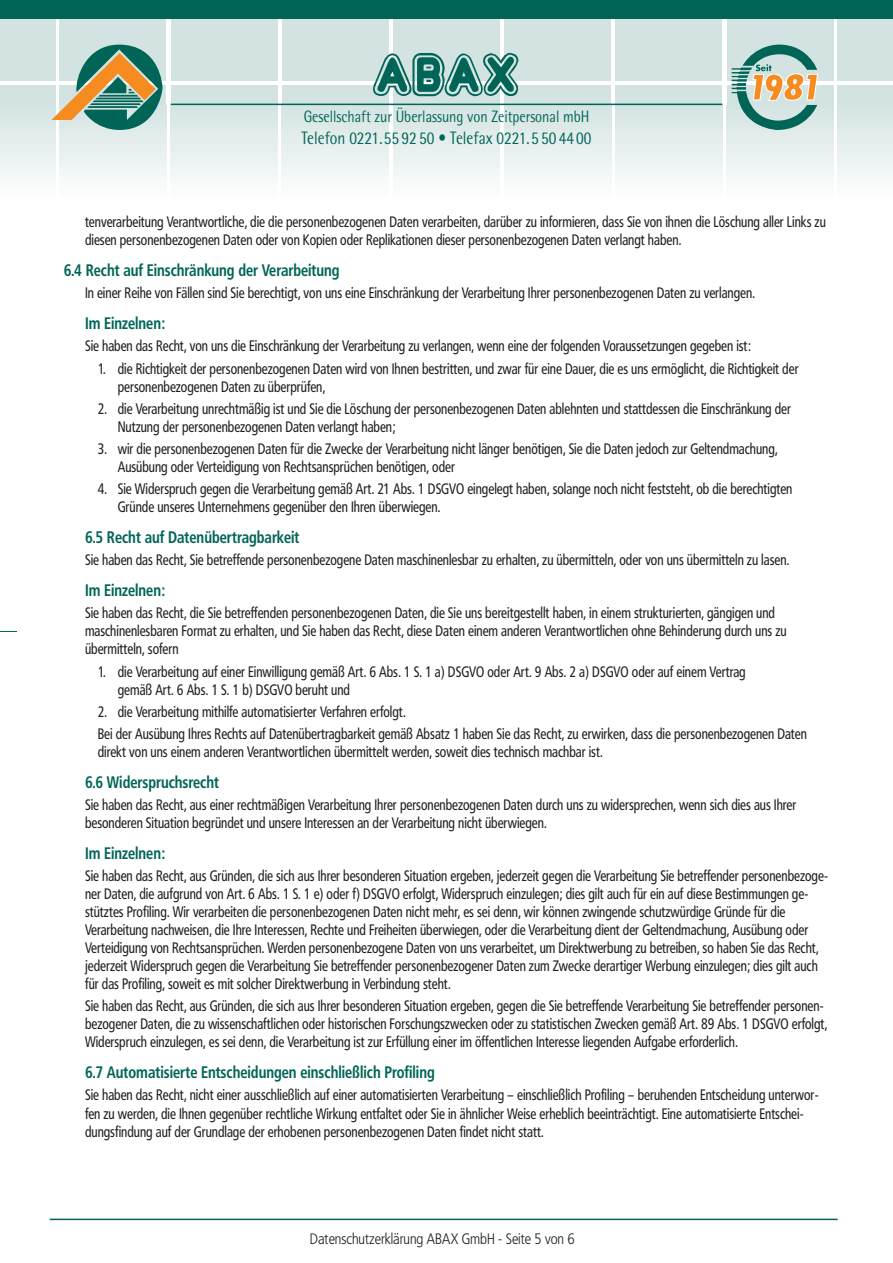
<style>
.page{position:relative;width:893px;height:1263px;background:#fff}
.page>*{position:absolute;margin:0;border:0;box-sizing:border-box;transform-origin:0 0}
.t1{font:18px "Rotis Semi Sans";color:#006557;scale:.85 1}
.t2{font:700 16.5px "Frutiger Condensed BQ";color:#006557;scale:.9 1}
.t3{font:16.5px "Rotis Semi Sans";color:#006557;scale:.85 1}
.t4{font:15px/18px "Frutiger Condensed BQ";color:#231f20;scale:.9 1}
.t5{font:300 15px "Frutiger Condensed BQ";color:#231f20}
</style>
<div class="page">
<div style="left:0;top:19px;width:55px;height:62px;background:#d2e3e1"></div>
<div style="left:838px;top:19px;width:55px;height:62px;background:#d2e3e1"></div>
<div style="left:60px;top:19px;width:106px;height:62px;background:#d2e3e1"></div>
<div style="left:171px;top:19px;width:107px;height:62px;background:#d2e3e1"></div>
<div style="left:282px;top:19px;width:107px;height:62px;background:#d2e3e1"></div>
<div style="left:393px;top:19px;width:107px;height:62px;background:#d2e3e1"></div>
<div style="left:504px;top:19px;width:107px;height:62px;background:#d2e3e1"></div>
<div style="left:615px;top:19px;width:107px;height:62px;background:#d2e3e1"></div>
<div style="left:726px;top:19px;width:107px;height:62px;background:#d2e3e1"></div>
<div style="left:0;top:85px;width:55px;height:111px;background:#d2e3e1"></div>
<div style="left:838px;top:85px;width:55px;height:111px;background:#d2e3e1"></div>
<div style="left:171px;top:85px;width:107px;height:111px;background:#d2e3e1"></div>
<div style="left:282px;top:85px;width:107px;height:111px;background:#d2e3e1"></div>
<div style="left:393px;top:85px;width:107px;height:111px;background:#d2e3e1"></div>
<div style="left:504px;top:85px;width:107px;height:111px;background:#d2e3e1"></div>
<div style="left:615px;top:85px;width:107px;height:111px;background:#d2e3e1"></div>
<div style="left:726px;top:85px;width:107px;height:111px;background:#d2e3e1"></div>
<img style="left:55px;top:105px;width:783px;height:74px">
<img style="left:0;top:123px;width:55px;height:73px">
<img style="left:838px;top:123px;width:55px;height:73px">
<img style="left:60px;top:105px;width:106px;height:74px">
<img style="left:171px;top:105px;width:107px;height:91px">
<img style="left:282px;top:105px;width:107px;height:91px">
<img style="left:393px;top:105px;width:107px;height:91px">
<img style="left:504px;top:105px;width:107px;height:91px">
<img style="left:615px;top:105px;width:107px;height:91px">
<img style="left:726px;top:105px;width:107px;height:91px">
<img style="left:732px;top:44px;width:86px;height:86px">
<hr style="left:171px;top:104px;width:551px;height:1px;background:#006557">
<img style="left:51px;top:53px;width:25px;height:67px">
<img style="left:76px;top:45px;width:87px;height:85px">
<img style="left:753px;top:74px;width:64px;height:26px">
<img style="left:373px;top:53px;width:146px;height:44px">
<svg style="left:0;top:631px;width:17px;height:1px"></svg>
<div style="left:0;top:0;width:893px;height:19px;background:#006557"></div>
<hr style="left:50px;top:1218px;width:788px;height:2px;background:#006557">
<p class="t3" style="left:304px;top:111px;width:337px">Gesellschaft zur Überlassung von Zeitpersonal mbH</p>
<p class="t1" style="left:301px;top:131px;width:343px">Telefon 0221.55 92 50 • Telefax 0221.5 50 44 00</p>
<p class="t4" style="left:85px;top:213px;width:825px">tenverarbeitung Verantwortliche, die die personenbezogenen Daten verarbeiten, darüber zu informieren, dass Sie von ihnen die Löschung aller Links zu diesen personenbezogenen Daten oder von Kopien oder Replikationen dieser personenbezogenen Daten verlangt haben.</p>
<p class="t2" style="left:64px;top:261px;width:308px">6.4 Recht auf Einschränkung der Verarbeitung</p>
<p class="t4" style="left:85px;top:284px;width:746px">In einer Reihe von Fällen sind Sie berechtigt, von uns eine Einschränkung der Verarbeitung Ihrer personenbezogenen Daten zu verlangen.</p>
<p class="t2" style="left:85px;top:314px;width:90px">Im Einzelnen:</p>
<p class="t4" style="left:85px;top:337px;width:741px">Sie haben das Recht, von uns die Einschränkung der Verarbeitung zu verlangen, wenn eine der folgenden Voraussetzungen gegeben ist:</p>
<p class="t4" style="left:118px;top:359px;width:758px;text-indent:-20px">1. die Richtigkeit der personenbezogenen Daten wird von Ihnen bestritten, und zwar für eine Dauer, die es uns ermöglicht, die Richtigkeit der personenbezogenen Daten zu überprüfen,</p>
<p class="t4" style="left:118px;top:400px;width:749px;text-indent:-20px">2. die Verarbeitung unrechtmäßig ist und Sie die Löschung der personenbezogenen Daten ablehnten und stattdessen die Einschränkung der<br>Nutzung der personenbezogenen Daten verlangt haben;</p>
<p class="t4" style="left:118px;top:440px;width:735px;text-indent:-20px">3. wir die personenbezogenen Daten für die Zwecke der Verarbeitung nicht länger benötigen, Sie die Daten jedoch zur Geltendmachung,<br>Ausübung oder Verteidigung von Rechtsansprüchen benötigen, oder</p>
<p class="t4" style="left:118px;top:480px;width:751px;text-indent:-20px">4. Sie Widerspruch gegen die Verarbeitung gemäß Art. 21 Abs. 1 DSGVO eingelegt haben, solange noch nicht feststeht, ob die berechtigten<br>Gründe unseres Unternehmens gegenüber den Ihren überwiegen.</p>
<p class="t2" style="left:85px;top:528px;width:240px">6.5 Recht auf Datenübertragbarkeit</p>
<p class="t4" style="left:85px;top:551px;width:784px">Sie haben das Recht, Sie betreffende personenbezogene Daten maschinenlesbar zu erhalten, zu übermitteln, oder von uns übermitteln zu lasen.</p>
<p class="t2" style="left:85px;top:581px;width:90px">Im Einzelnen:</p>
<p class="t4" style="left:85px;top:604px;width:781px">Sie haben das Recht, die Sie betreffenden personenbezogenen Daten, die Sie uns bereitgestellt haben, in einem strukturierten, gängigen und maschinenlesbaren Format zu erhalten, und Sie haben das Recht, diese Daten einem anderen Verantwortlichen ohne Behinderung durch uns zu übermitteln, sofern</p>
<p class="t4" style="left:118px;top:662px;width:699px;text-indent:-20px">1. die Verarbeitung auf einer Einwilligung gemäß Art. 6 Abs. 1 S. 1 a) DSGVO oder Art. 9 Abs. 2 a) DSGVO oder auf einem Vertrag gemäß Art. 6 Abs. 1 S. 1 b) DSGVO beruht und</p>
<p class="t4" style="left:98px;top:700px;width:789px;line-height:22.2px">2. die Verarbeitung mithilfe automatisierter Verfahren erfolgt.<br>Bei der Ausübung Ihres Rechts auf Datenübertragbarkeit gemäß Absatz 1 haben Sie das Recht, zu erwirken, dass die personenbezogenen Daten</p>
<p class="t4" style="left:98px;top:743px;width:563px">direkt von uns einem anderen Verantwortlichen übermittelt werden, soweit dies technisch machbar ist.</p>
<p class="t2" style="left:85px;top:773px;width:150px">6.6 Widerspruchsrecht</p>
<p class="t4" style="left:85px;top:796px;width:792px">Sie haben das Recht, aus einer rechtmäßigen Verarbeitung Ihrer personenbezogenen Daten durch uns zu widersprechen, wenn sich dies aus Ihrer besonderen Situation begründet und unsere Interessen an der Verarbeitung nicht überwiegen.</p>
<p class="t2" style="left:85px;top:844px;width:90px">Im Einzelnen:</p>
<p class="t4" style="left:85px;top:867px;width:827px">Sie haben das Recht, aus Gründen, die sich aus Ihrer besonderen Situation ergeben, jederzeit gegen die Verarbeitung Sie betreffender personenbezoge&shy;ner Daten, die aufgrund von Art. 6 Abs. 1 S. 1 e) oder f) DSGVO erfolgt, Widerspruch einzulegen; dies gilt auch für ein auf diese Bestimmungen ge&shy;stütztes Profiling. Wir verarbeiten die personenbezogenen Daten nicht mehr, es sei denn, wir können zwingende schutzwürdige Gründe für die Verarbeitung nachweisen, die Ihre Interessen, Rechte und Freiheiten überwiegen, oder die Verarbeitung dient der Geltendmachung, Ausübung oder Verteidigung von Rechtsansprüchen. Werden personenbezogene Daten von uns verarbeitet, um Direktwerbung zu betreiben, so haben Sie das Recht, jederzeit Widerspruch gegen die Verarbeitung Sie betreffender personenbezogener Daten zum Zwecke derartiger Werbung einzulegen; dies gilt auch für das Profiling, soweit es mit solcher Direktwerbung in Verbindung steht.</p>
<p class="t4" style="left:85px;top:997px;width:826px">Sie haben das Recht, aus Gründen, die sich aus Ihrer besonderen Situation ergeben, gegen die Sie betreffende Verarbeitung Sie betreffender personen&shy;bezogener Daten, die zu wissenschaftlichen oder historischen Forschungszwecken oder zu statistischen Zwecken gemäß Art. 89 Abs. 1 DSGVO erfolgt,<br>Widerspruch einzulegen, es sei denn, die Verarbeitung ist zur Erfüllung einer im öffentlichen Interesse liegenden Aufgabe erforderlich.</p>
<p class="t2" style="left:85px;top:1063px;width:390px">6.7 Automatisierte Entscheidungen einschließlich Profiling</p>
<p class="t4" style="left:85px;top:1086px;width:817px">Sie haben das Recht, nicht einer ausschließlich auf einer automatisierten Verarbeitung – einschließlich Profiling – beruhenden Entscheidung unterwor&shy;fen zu werden, die Ihnen gegenüber rechtliche Wirkung entfaltet oder Sie in ähnlicher Weise erheblich beeinträchtigt. Eine automatisierte Entschei&shy;dungsfindung auf der Grundlage der erhobenen personenbezogenen Daten findet nicht statt.</p>
<p class="t5" style="left:310px;top:1231px;width:266px">Datenschutzerklärung ABAX GmbH - Seite 5 von 6</p>
</div>
